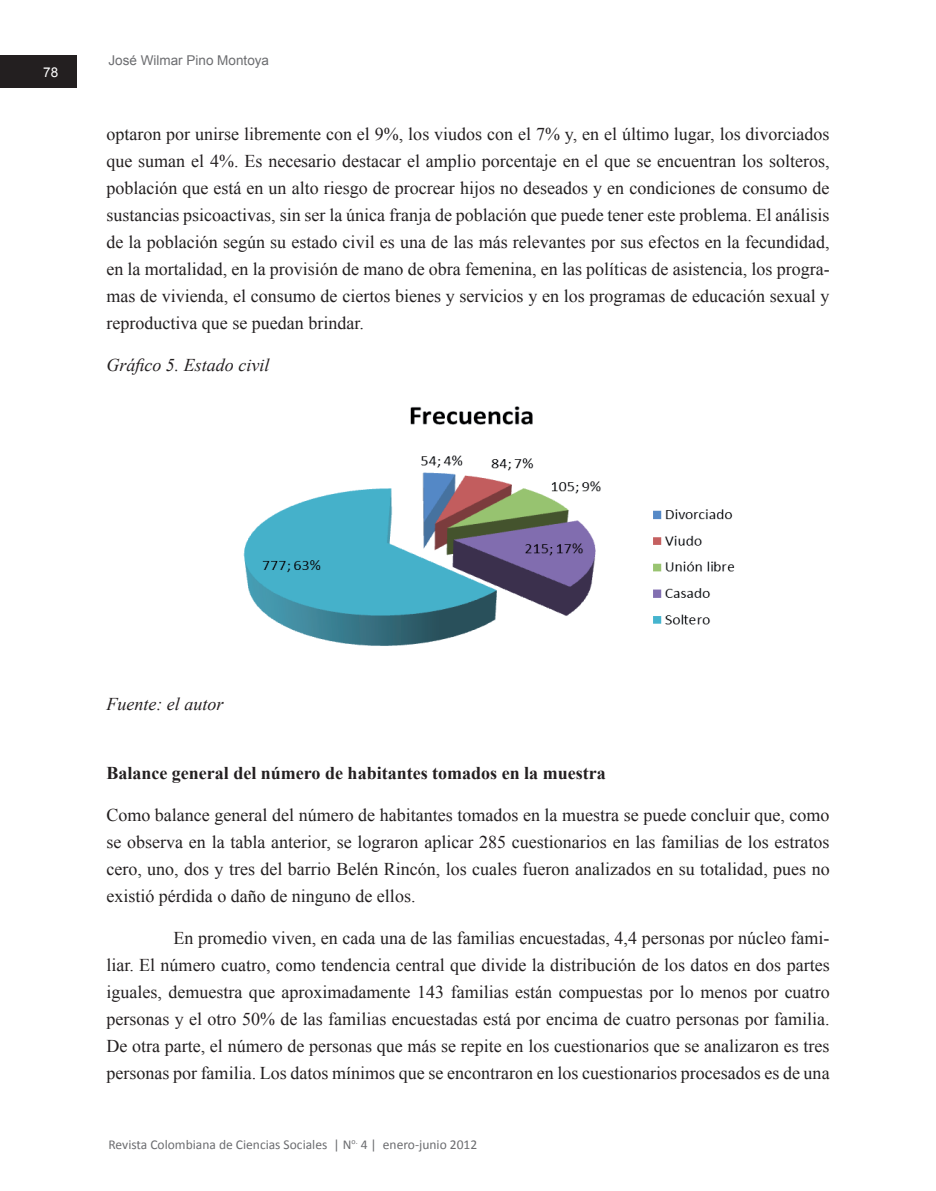
<style>
.page{position:relative;width:936px;height:1191px;background:#fff}
.page>*{position:absolute;margin:0;border:0;box-sizing:border-box;transform-origin:0 0}
.t1{font:18px/27px "Times New Roman";color:#231f20;text-align:justify}
.t2{font:700 18px "Times New Roman";color:#231f20}
.t3{font:italic 18px "Times New Roman";color:#231f20}
.t4{font:13.5px "Calibri";color:#6c6d70}
.t5{font:13.5px "Arial";color:#6c6d70}
.t6{font:13.5px "Arial";color:#fff}
</style>
<div class="page">
<div style="left:0;top:55px;width:77px;height:33px;background:#231f20"></div>
<img style="left:243px;top:406px;width:492px;height:240px">
<p class="t6" style="left:43px;top:63px;width:17px">78</p>
<p class="t5" style="left:108px;top:52px;width:162px">José Wilmar Pino Montoya</p>
<p class="t1" style="left:106px;top:120px;width:724px">optaron por unirse libremente con el 9%, los viudos con el 7% y, en el último lugar, los divorciados que suman el 4%. Es necesario destacar el amplio porcentaje en el que se encuentran los solteros, población que está en un alto riesgo de procrear hijos no deseados y en condiciones de consumo de sustancias psicoactivas, sin ser la única franja de población que puede tener este problema. El análisis de la población según su estado civil es una de las más relevantes por sus efectos en la fecundidad, en la mortalidad, en la provisión de mano de obra femenina, en las políticas de asistencia, los progra&shy;mas de vivienda, el consumo de ciertos bienes y servicios y en los programas de educación sexual y reproductiva que se puedan brindar.</p>
<p class="t3" style="left:106px;top:353px;width:164px">Gráfico 5. Estado civil</p>
<p class="t3" style="left:106px;top:691px;width:118px">Fuente: el autor</p>
<p class="t2" style="left:106px;top:760px;width:501px">Balance general del número de habitantes tomados en la muestra</p>
<p class="t1" style="left:106px;top:801px;width:724px">Como balance general del número de habitantes tomados en la muestra se puede concluir que, como se observa en la tabla anterior, se lograron aplicar 285 cuestionarios en las familias de los estratos cero, uno, dos y tres del barrio Belén Rincón, los cuales fueron analizados en su totalidad, pues no existió pérdida o daño de ninguno de ellos.</p>
<p class="t1" style="left:106px;top:924px;width:724px;text-indent:67px">En promedio viven, en cada una de las familias encuestadas, 4,4 personas por núcleo fami&shy;liar. El número cuatro, como tendencia central que divide la distribución de los datos en dos partes iguales, demuestra que aproximadamente 143 familias están compuestas por lo menos por cuatro personas y el otro 50% de las familias encuestadas está por encima de cuatro personas por familia.<br>De otra parte, el número de personas que más se repite en los cuestionarios que se analizaron es tres personas por familia. Los datos mínimos que se encontraron en los cuestionarios procesados es de una</p>
<p class="t4" style="left:108px;top:1135px;width:370px">Revista Colombiana de Ciencias Sociales | N<sup>o.</sup> 4 | enero-junio 2012</p>
</div>
